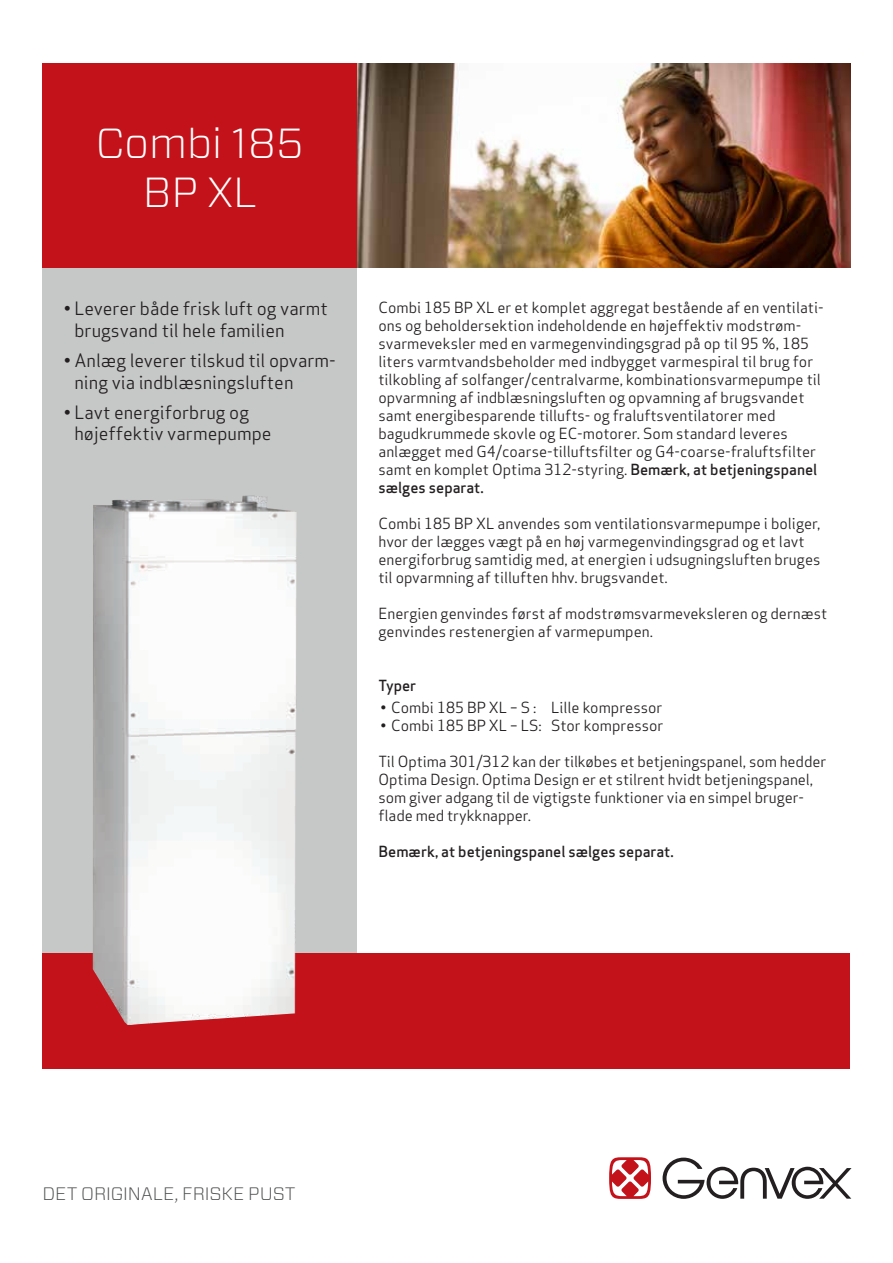
<style>
.page{position:relative;width:893px;height:1263px;background:#fff}
.page>*{position:absolute;margin:0;border:0;box-sizing:border-box;transform-origin:0 0}
.t1{font:300 42px/49.5px "Vitesse Sans";color:#fff;text-align:center}
.t2{font:18px/21.6px "Apex Sans";color:#231f20}
.t3{font:300 18px "Vitesse Sans";letter-spacing:-.01em;color:#4b4c4d}
.t4{font:15px/18px "Apex Sans";color:#231f20}
.t5{font:500 15px "Apex Sans";color:#231f20}
.s1{font-weight:500}
</style>
<div class="page">
<div style="left:43px;top:268px;width:314px;height:686px;background:#c6c8c8"></div>
<div style="left:43px;top:954px;width:807px;height:115px;background:#c4121a"></div>
<div style="left:43px;top:64px;width:314px;height:204px;background:#c4121a"></div>
<img style="left:357px;top:64px;width:493px;height:204px">
<img style="left:93px;top:496px;width:204px;height:529px">
<svg style="left:609px;top:1157px;width:42px;height:42px"></svg>
<svg style="left:663px;top:1157px;width:188px;height:42px"></svg>
<h1 class="t1" style="left:96px;top:117px;width:209px">Combi 185<br>BP XL</h1>
<p class="t2" style="left:74px;top:296px;width:255px;text-indent:-11px">• Leverer både frisk luft og varmt brugsvand til hele familien</p>
<p class="t2" style="left:74px;top:348px;width:263px;text-indent:-11px">• Anlæg leverer tilskud til opvarm&shy;ning via indblæsningsluften</p>
<p class="t2" style="left:74px;top:400px;width:199px;text-indent:-11px">• Lavt energiforbrug og højeffektiv varmepumpe</p>
<p class="t4" style="left:378px;top:297px;width:447px">Combi 185 BP XL er et komplet aggregat bestående af en ventilati&shy;ons og beholdersektion indeholdende en højeffektiv modstrøm&shy;svarmeveksler med en varmegenvindingsgrad på op til 95 %, 185 liters varmtvandsbeholder med indbygget varmespiral til brug for tilkobling af solfanger/centralvarme, kombinationsvarmepumpe til opvarmning af indblæsningsluften og opvamning af brugsvandet samt energibesparende tillufts- og fraluftsventilatorer med bagudkrummede skovle og EC-motorer. Som standard leveres anlægget med G4/coarse-tilluftsfilter og G4-coarse-fraluftsfilter samt en komplet Optima 312-styring. <span class="s1">Bemærk, at betjeningspanel sælges separat.</span></p>
<p class="t4" style="left:378px;top:513px;width:443px">Combi 185 BP XL anvendes som ventilationsvarmepumpe i boliger, hvor der lægges vægt på en høj varmegenvindingsgrad og et lavt energiforbrug samtidig med, at energien i udsugningsluften bruges til opvarmning af tilluften hhv. brugsvandet.</p>
<p class="t4" style="left:378px;top:603px;width:450px">Energien genvindes først af modstrømsvarmeveksleren og dernæst genvindes restenergien af varmepumpen.</p>
<p class="t5" style="left:378px;top:672px;width:39px">Typer</p>
<p class="t4" style="left:381px;top:697px;width:283px">• Combi 185 BP XL – S : Lille kompressor</p>
<p class="t4" style="left:381px;top:715px;width:284px">• Combi 185 BP XL – LS: Stor kompressor</p>
<p class="t4" style="left:378px;top:751px;width:449px">Til Optima 301/312 kan der tilkøbes et betjeningspanel, som hedder Optima Design. Optima Design er et stilrent hvidt betjeningspanel, som giver adgang til de vigtigste funktioner via en simpel bruger&shy;flade med trykknapper.</p>
<p class="t5" style="left:378px;top:839px;width:297px">Bemærk, at betjeningspanel sælges separat.</p>
<p class="t3" style="left:43px;top:1181px;width:254px">DET ORIGINALE, FRISKE PUST</p>
</div>
